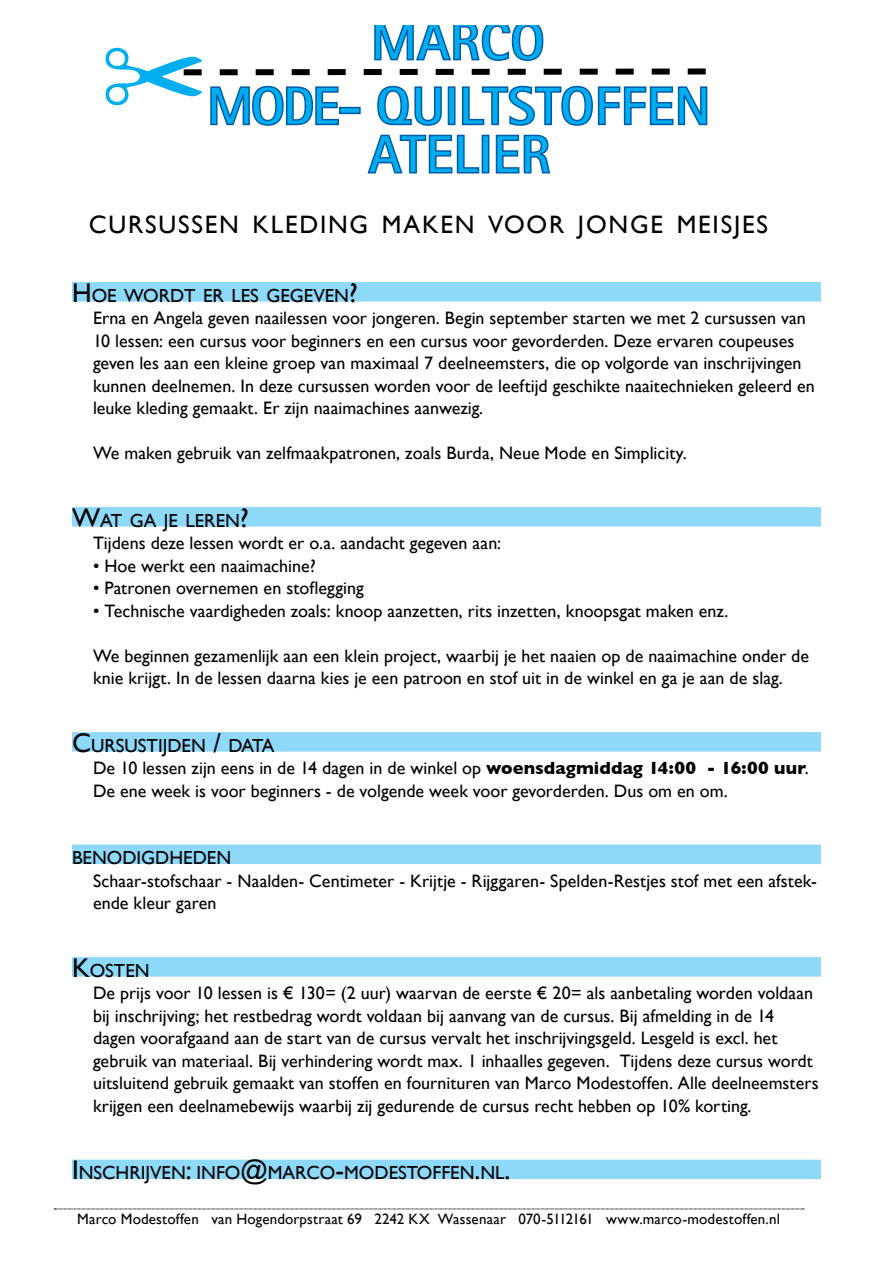
<style>
.page{position:relative;width:893px;height:1263px;background:#fff}
.page>*{position:absolute;margin:0;border:0;box-sizing:border-box;transform-origin:0 0}
.t1{font:25.2px "Gill Sans";letter-spacing:.07em;color:#000}
.t2{font:18.9px "Gill Sans";color:#000}
.t3{font:18px/22.5px "Gill Sans";color:#000}
.t4{font:15px "Gill Sans";letter-spacing:.01em;color:#000}
.s1{font-size:27px}
.s2{font-weight:700}
</style>
<div class="page">
<div style="left:72px;top:282px;width:749px;height:20px;background:#8ed8f8"></div>
<div style="left:72px;top:507px;width:749px;height:20px;background:#8ed8f8"></div>
<div style="left:72px;top:732px;width:749px;height:20px;background:#8ed8f8"></div>
<div style="left:72px;top:845px;width:749px;height:19px;background:#8ed8f8"></div>
<div style="left:72px;top:957px;width:749px;height:20px;background:#8ed8f8"></div>
<div style="left:72px;top:1160px;width:749px;height:19px;background:#8ed8f8"></div>
<svg style="left:54px;top:1209px;width:750px;height:1px"></svg>
<svg style="left:367px;top:134px;width:184px;height:40px"></svg>
<svg style="left:183px;top:26px;width:525px;height:100px"></svg>
<h1 class="t1" style="left:89px;top:210px;width:681px">CURSUSSEN KLEDING MAKEN VOOR JONGE MEISJES</h1>
<p class="t2" style="left:72px;top:284px;width:287px"><span class="s1">H</span>OE WORDT ER LES GEGEVEN<span class="s1">?</span></p>
<p class="t3" style="left:93px;top:306px;width:723px">Erna en Angela geven naailessen voor jongeren. Begin september starten we met 2 cursussen van 10 lessen: een cursus voor beginners en een cursus voor gevorderden. Deze ervaren coupeuses geven les aan een kleine groep van maximaal 7 deelneemsters, die op volgorde van inschrijvingen kunnen deelnemen. In deze cursussen worden voor de leeftijd geschikte naaitechnieken geleerd en leuke kleding gemaakt. Er zijn naaimachines aanwezig.</p>
<p class="t3" style="left:93px;top:441px;width:595px">We maken gebruik van zelfmaakpatronen, zoals Burda, Neue Mode en Simplicity.</p>
<p class="t2" style="left:72px;top:509px;width:178px"><span class="s1">W</span>AT GA JE LEREN<span class="s1">?</span></p>
<p class="t3" style="left:93px;top:531px;width:410px">Tijdens deze lessen wordt er o.a. aandacht gegeven aan:</p>
<p class="t3" style="left:93px;top:554px;width:224px">• Hoe werkt een naaimachine?</p>
<p class="t3" style="left:93px;top:576px;width:272px">• Patronen overnemen en stoflegging</p>
<p class="t3" style="left:93px;top:599px;width:637px">• Technische vaardigheden zoals: knoop aanzetten, rits inzetten, knoopsgat maken enz.</p>
<p class="t3" style="left:93px;top:644px;width:717px">We beginnen gezamenlijk aan een klein project, waarbij je het naaien op de naaimachine onder de knie krijgt. In de lessen daarna kies je een patroon en stof uit in de winkel en ga je aan de slag.</p>
<p class="t2" style="left:72px;top:734px;width:204px"><span class="s1">C</span>URSUSTIJDEN <span class="s1">/</span> DATA</p>
<p class="t3" style="left:93px;top:756px;width:717px">De 10 lessen zijn eens in de 14 dagen in de winkel op <span class="s2">woensdagmiddag 14:00 - 16:00 uur</span>.<br>De ene week is voor beginners - de volgende week voor gevorderden. Dus om en om.</p>
<p class="t2" style="left:72px;top:846px;width:161px">BENODIGDHEDEN</p>
<p class="t3" style="left:93px;top:869px;width:725px">Schaar-stofschaar - Naalden- Centimeter - Krijtje - Rijggaren- Spelden-Restjes stof met een afstek&shy;ende kleur garen</p>
<p class="t2" style="left:72px;top:959px;width:79px"><span class="s1">K</span>OSTEN</p>
<p class="t3" style="left:93px;top:981px;width:727px">De prijs voor 10 lessen is € 130= (2 uur) waarvan de eerste € 20= als aanbetaling worden voldaan bij inschrijving; het restbedrag wordt voldaan bij aanvang van de cursus. Bij afmelding in de 14 dagen voorafgaand aan de start van de cursus vervalt het inschrijvingsgeld. Lesgeld is excl. het gebruik van materiaal. Bij verhindering wordt max. 1 inhaalles gegeven. Tijdens deze cursus wordt uitsluitend gebruik gemaakt van stoffen en fournituren van Marco Modestoffen. Alle deelneemsters krijgen een deelnamebewijs waarbij zij gedurende de cursus recht hebben op 10% korting.</p>
<p class="t2" style="left:72px;top:1161px;width:440px"><span class="s1">I</span> NSCHRIJVEN<span class="s1">:</span> INFO<span class="s1">@</span>MARCO<span class="s1">-</span>MODESTOFFEN<span class="s1">.</span>NL<span class="s1">.</span></p>
<p class="t4" style="left:77px;top:1210px;width:704px">Marco Modestoffen van Hogendorpstraat 69 2242 KX Wassenaar 070-5112161 www.marco-modestoffen.nl</p>
</div>
